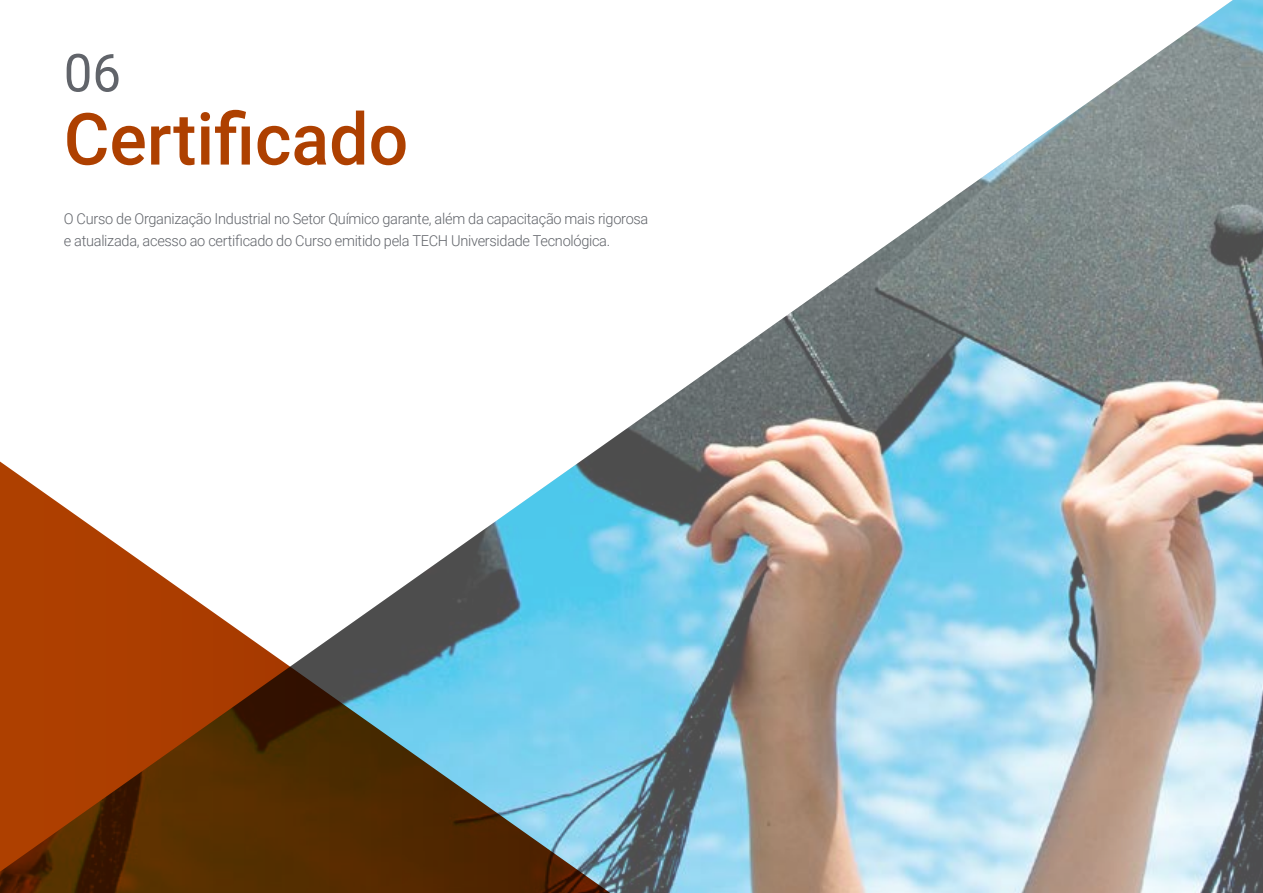
<style>
.page{position:relative;width:1263px;height:893px;background:#fff}
.page>*{position:absolute;margin:0;border:0;box-sizing:border-box;transform-origin:0 0}
.t1{font:500 72px "Roboto";color:#ae4000}
.t2{font:52.5px "Roboto";color:#61646a}
.t3{font:300 15px/22.5px "Roboto";letter-spacing:-.02em;color:#61646a}
</style>
<div class="page">
<img style="left:602px;top:0;width:661px;height:893px">
<svg style="left:0;top:446px;width:640px;height:447px"></svg>
<h2 class="t2" style="left:64px;top:36px;width:59px">06</h2>
<h1 class="t1" style="left:64px;top:89px;width:346px">Certificado</h1>
<p class="t3" style="left:64px;top:207px;width:586px">O Curso de Organização Industrial no Setor Químico garante, além da capacitação mais rigorosa e atualizada, acesso ao certificado do Curso emitido pela TECH Universidade Tecnológica.</p>
</div>
